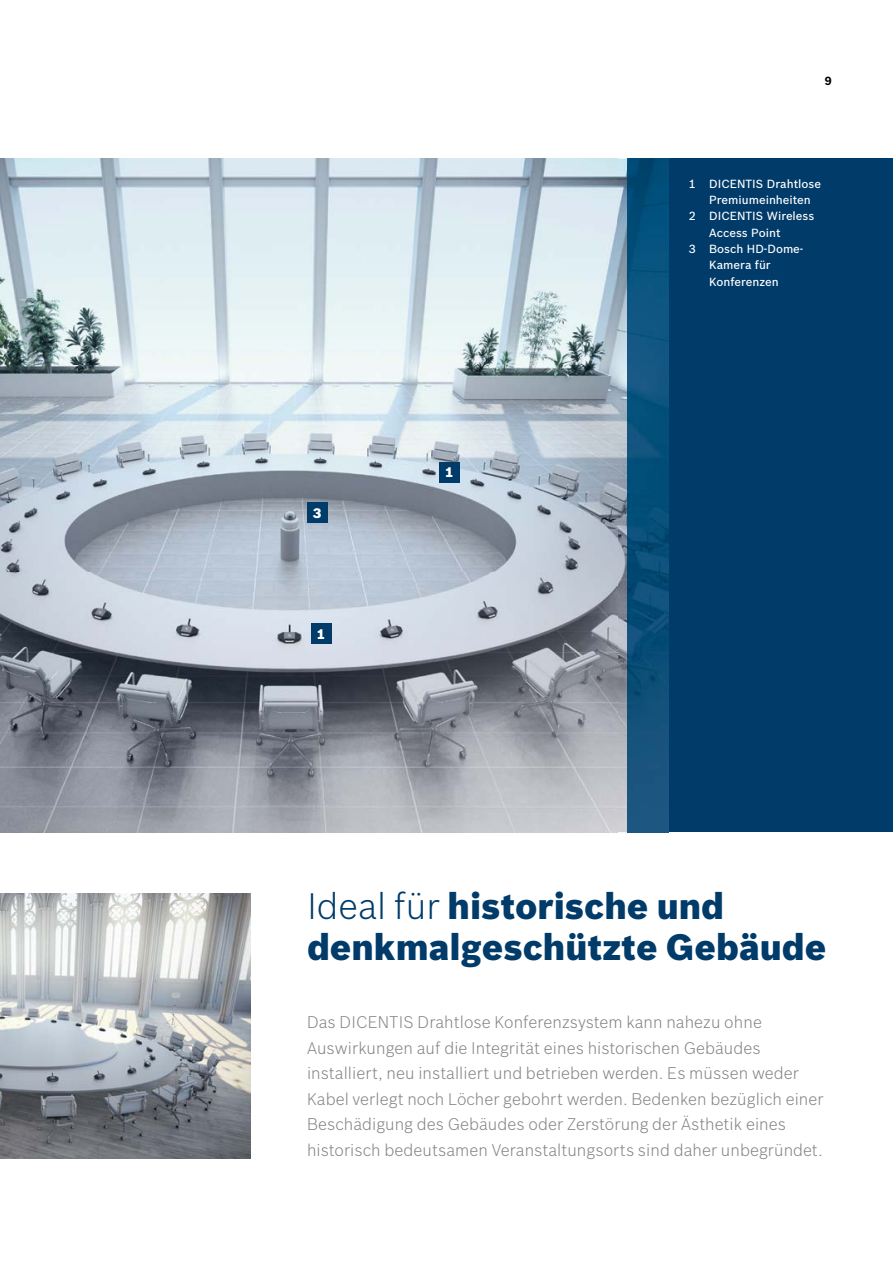
<style>
.page{position:relative;width:893px;height:1263px;background:#fff}
.page>*{position:absolute;margin:0;border:0;box-sizing:border-box;transform-origin:0 0}
.t1{font:900 36px/40.8px "Bosch Sans";color:#003b6a}
.t2{font:300 16.5px/25.5px "Bosch Sans";letter-spacing:.005em;color:#808285}
.t3{font:900 13.5px "Bosch Sans";color:#fff}
.t4{font:500 11.55px "Bosch Sans";color:#fff}
.t5{font:700 11.55px "Bosch Sans";color:#000}
.s1{font-weight:300}
</style>
<div class="page">
<img style="left:0;top:893px;width:250px;height:266px">
<div style="left:668px;top:159px;width:225px;height:673px;background:#003b6a"></div>
<img style="left:0;top:159px;width:628px;height:673px">
<img style="left:628px;top:159px;width:40px;height:673px">
<div style="left:311px;top:624px;width:20px;height:20px;background:#003b6a"></div>
<div style="left:439px;top:462px;width:21px;height:21px;background:#003b6a"></div>
<div style="left:307px;top:503px;width:20px;height:20px;background:#003b6a"></div>
<p class="t5" style="left:825px;top:72px;width:8px">9</p>
<p class="t3" style="left:313px;top:502px;width:10px">3</p>
<p class="t3" style="left:317px;top:623px;width:10px">1</p>
<p class="t3" style="left:445px;top:462px;width:10px">1</p>
<p class="t4" style="left:689px;top:175px;width:134px">1 DICENTIS Drahtlose</p>
<p class="t4" style="left:709px;top:191px;width:103px">Premiumeinheiten</p>
<p class="t4" style="left:689px;top:208px;width:127px">2 DICENTIS Wireless</p>
<p class="t4" style="left:709px;top:224px;width:73px">Access Point</p>
<p class="t4" style="left:689px;top:240px;width:116px">3 Bosch HD‑Dome‑</p>
<p class="t4" style="left:709px;top:257px;width:63px">Kamera für</p>
<p class="t4" style="left:709px;top:273px;width:71px">Konferenzen</p>
<h1 class="t1" style="left:307px;top:884px;width:521px"><span class="s1">Ideal für</span> historische und denkmalgeschützte Gebäude</h1>
<p class="t2" style="left:307px;top:1008px;width:518px">Das DICENTIS Drahtlose Konferenzsystem kann nahezu ohne Auswirkungen auf die Integrität eines historischen Gebäudes installiert, neu installiert und betrieben werden. Es müssen weder Kabel verlegt noch Löcher gebohrt werden. Bedenken bezüglich einer Beschädigung des Gebäudes oder Zerstörung der Ästhetik eines historisch bedeutsamen Veranstaltungsorts sind daher unbegründet.</p>
</div>
